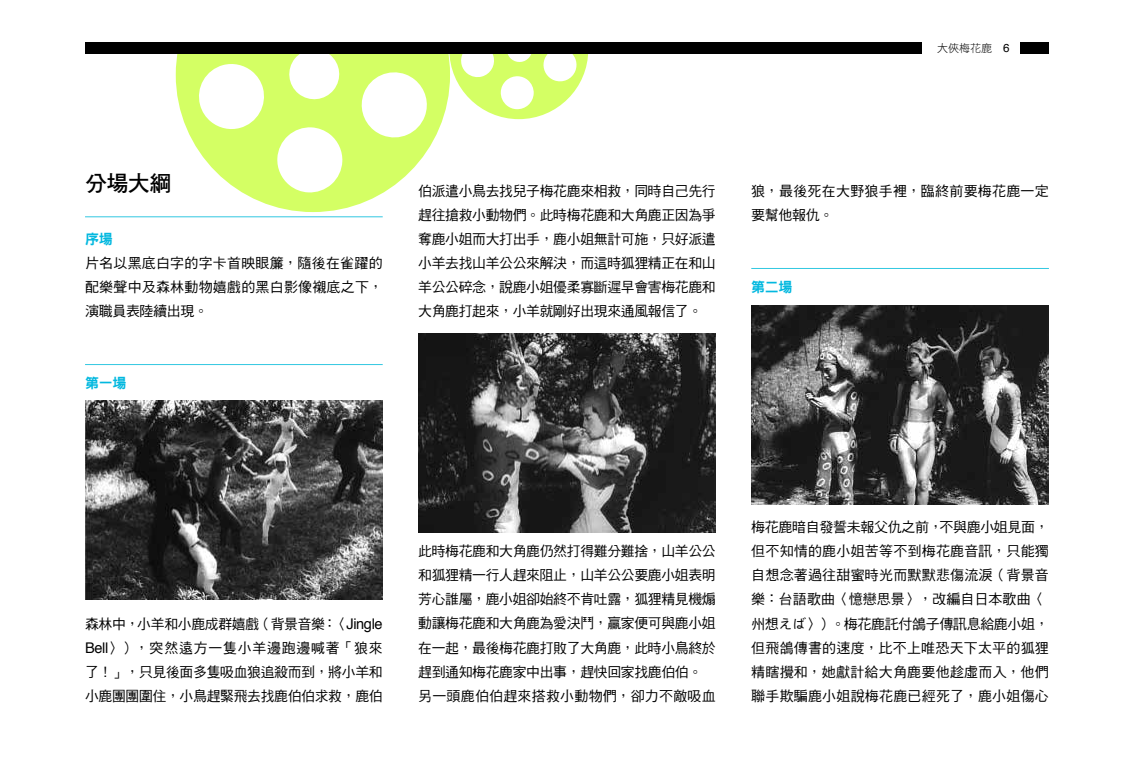
<style>
.page{position:relative;width:1134px;height:766px;background:#fff}
.page>*{position:absolute;margin:0;border:0;box-sizing:border-box;transform-origin:0 0}
.t1{font:22px "DF Hei Std W7";color:#000}
.t2{font:14px/24px "DF Hei Std W5";letter-spacing:-.025em;color:#000;text-align:justify}
.t3{font:14px/24px "DF Hei Std W5";letter-spacing:.015em;color:#000}
.t4{font:14px "DF Hei Std W9";letter-spacing:-.025em;color:#03b8df}
.t5{font:11px "DF Hei Std W3";color:#000}
.s1{font-family:"Helvetica";font-size:11.6px}
.s2{font-family:"Helvetica";font-size:14.7px}
</style>
<div class="page">
<svg style="left:176px;top:54px;width:273px;height:158px;fill:#d4ff64"></svg>
<svg style="left:449px;top:54px;width:139px;height:65px"></svg>
<div style="left:1020px;top:43px;width:29px;height:11px;background:#000"></div>
<div style="left:85px;top:43px;width:836px;height:11px;background:#000"></div>
<hr style="left:85px;top:216px;width:298px;height:1px;background:#32c8e1">
<img style="left:85px;top:401px;width:298px;height:198px">
<img style="left:751px;top:305px;width:298px;height:199px">
<img style="left:418px;top:334px;width:298px;height:198px">
<hr style="left:85px;top:364px;width:298px;height:1px;background:#32c8e1">
<hr style="left:751px;top:268px;width:298px;height:1px;background:#32c8e1">
<p class="t5" style="left:937px;top:42px;width:74px">大俠梅花鹿 <span class="s1">6</span></p>
<h1 class="t1" style="left:85px;top:171px;width:88px">分場大綱</h1>
<p class="t4" style="left:85px;top:231px;width:29px">序場</p>
<p class="t2" style="left:85px;top:251px;width:299px">片名以黑底白字的字卡首映眼簾，隨後在雀躍的配樂聲中及森林動物嬉戲的黑白影像襯底之下，演職員表陸續出現。</p>
<p class="t4" style="left:85px;top:375px;width:43px">第一場</p>
<p class="t2" style="left:418px;top:179px;width:299px">伯派遣小鳥去找兒子梅花鹿來相救，同時自己先行趕往搶救小動物們。此時梅花鹿和大角鹿正因為爭奪鹿小姐而大打出手，鹿小姐無計可施，只好派遣小羊去找山羊公公來解決，而這時狐狸精正在和山羊公公碎念，說鹿小姐優柔寡斷遲早會害梅花鹿和大角鹿打起來，小羊就剛好出現來通風報信了。</p>
<p class="t3" style="left:751px;top:179px;width:299px">狼，最後死在大野狼手裡，臨終前要梅花鹿一定要幫他報仇。</p>
<p class="t4" style="left:751px;top:279px;width:43px">第二場</p>
<p class="t2" style="left:85px;top:611px;width:299px">森林中，小羊和小鹿成群嬉戲（背景音樂：〈<span class="s2">Jingle Bell</span>〉），突然遠方一隻小羊邊跑邊喊著「狼來了！」，只見後面多隻吸血狼追殺而到，將小羊和小鹿團團圍住，小鳥趕緊飛去找鹿伯伯求救，鹿伯</p>
<p class="t2" style="left:418px;top:539px;width:299px;text-align:left">此時梅花鹿和大角鹿仍然打得難分難捨，山羊公公和狐狸精一行人趕來阻止，山羊公公要鹿小姐表明芳心誰屬，鹿小姐卻始終不肯吐露，狐狸精見機煽動讓梅花鹿和大角鹿為愛決鬥，贏家便可與鹿小姐在一起，最後梅花鹿打敗了大角鹿，此時小鳥終於趕到通知梅花鹿家中出事，趕快回家找鹿伯伯。另一頭鹿伯伯趕來搭救小動物們，卻力不敵吸血</p>
<p class="t3" style="left:751px;top:515px;width:299px">梅花鹿暗自發誓未報父仇之前，不與鹿小姐見面，但不知情的鹿小姐苦等不到梅花鹿音訊，只能獨自想念著過往甜蜜時光而默默悲傷流淚（背景音樂：台語歌曲〈憶戀思景〉，改編自日本歌曲〈州想えば〉）。梅花鹿託付鴿子傳訊息給鹿小姐，但飛鴿傳書的速度，比不上唯恐天下太平的狐狸精瞎攪和，她獻計給大角鹿要他趁虛而入，他們聯手欺騙鹿小姐說梅花鹿已經死了，鹿小姐傷心</p>
</div>
